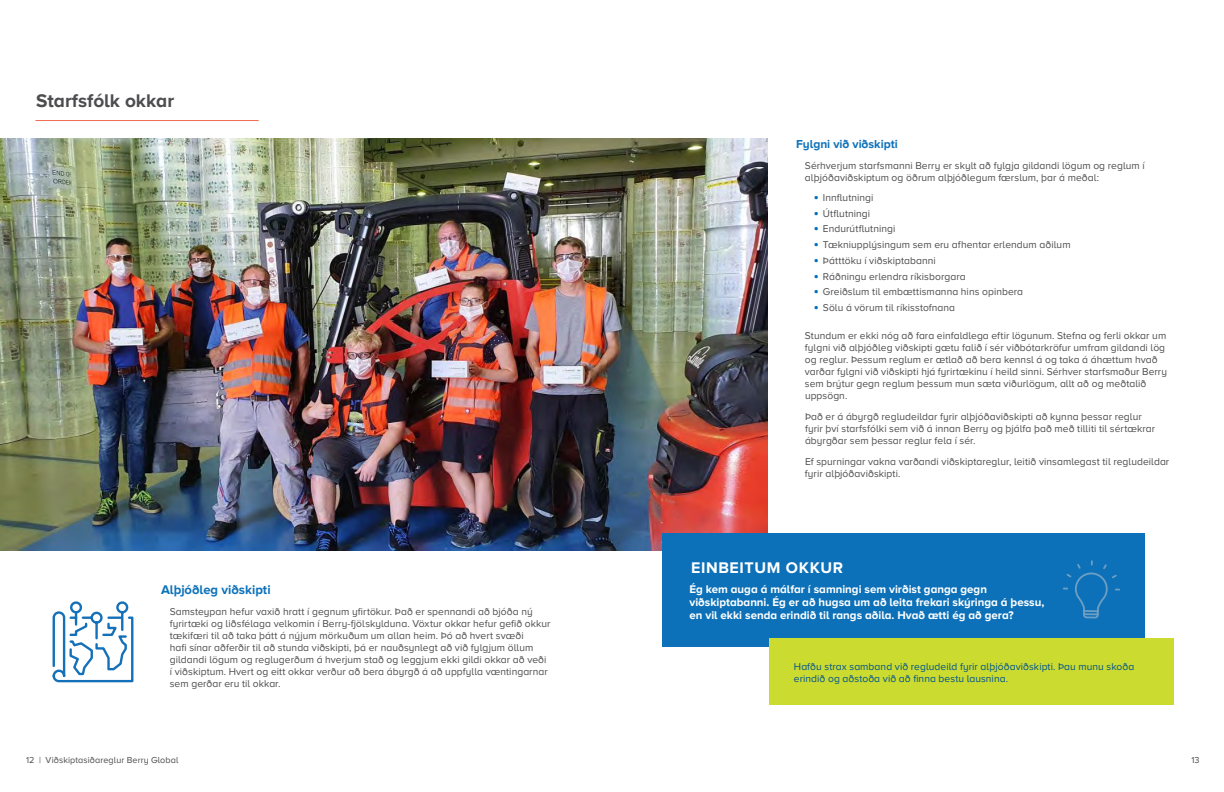
<style>
.page{position:relative;width:1224px;height:792px;background:#fff}
.page>*{position:absolute;margin:0;border:0;box-sizing:border-box;transform-origin:0 0}
.t1{font:700 19px "Proxima Nova A";color:#4d4d4f}
.t2{font:700 16px "Proxima Nova A";letter-spacing:.04em;color:#fff}
.t3{font:700 13px "Proxima Nova A";color:#0e72ba}
.t4{font:700 12px "Proxima Nova A";letter-spacing:-.005em;color:#0f72ba}
.t5{font:700 11.5px/13px "Proxima Nova A";color:#fff}
.t6{font:10.2px/12px "Proxima Nova A";letter-spacing:.005em;color:#4d4d4f}
.t7{font:10.2px/12.3px "Proxima Nova A";letter-spacing:.005em;color:#00538e}
.t8{font:9px "Proxima Nova A";letter-spacing:.01em;color:#4d4d4f}
.s1{font-weight:700;font-size:14px;color:#006fba}
</style>
<div class="page">
<img style="left:0;top:138px;width:768px;height:412px">
<hr style="left:36px;top:120px;width:222px;height:1px;background:#f26c52">
<div style="left:662px;top:534px;width:483px;height:113px;background:#0d71b9"></div>
<div style="left:769px;top:639px;width:405px;height:66px;background:#cbdb2f"></div>
<svg style="left:1063px;top:560px;width:57px;height:59px"></svg>
<svg style="left:52px;top:601px;width:82px;height:82px"></svg>
<h1 class="t1" style="left:36px;top:90px;width:140px">Starfsfólk okkar</h1>
<p class="t3" style="left:161px;top:583px;width:111px">Alþjóðleg viðskipti</p>
<p class="t6" style="left:170px;top:606px;width:382px">Samsteypan hefur vaxið hratt í gegnum yfirtökur. Það er spennandi að bjóða ný fyrirtæki og liðsfélaga velkomin í Berry-fjölskylduna. Vöxtur okkar hefur gefið okkur tækifæri til að taka þátt á nýjum mörkuðum um allan heim. Þó að hvert svæði<br>hafi sínar aðferðir til að stunda viðskipti, þá er nauðsynlegt að við fylgjum öllum gildandi lögum og reglugerðum á hverjum stað og leggjum ekki gildi okkar að veði í viðskiptum. Hvert og eitt okkar verður að bera ábyrgð á að uppfylla væntingarnar sem gerðar eru til okkar.</p>
<p class="t4" style="left:796px;top:137px;width:103px">Fylgni við viðskipti</p>
<p class="t6" style="left:805px;top:159px;width:341px">Sérhverjum starfsmanni Berry er skylt að fylgja gildandi lögum og reglum í alþjóðaviðskiptum og öðrum alþjóðlegum færslum, þar á meðal:</p>
<p class="t6" style="left:814px;top:191px;width:61px"><span class="s1">•</span> Innflutningi</p>
<p class="t6" style="left:814px;top:207px;width:58px"><span class="s1">•</span> Útflutningi</p>
<p class="t6" style="left:814px;top:223px;width:83px"><span class="s1">•</span> Endurútflutningi</p>
<p class="t6" style="left:814px;top:239px;width:258px"><span class="s1">•</span> Tækniupplýsingum sem eru afhentar erlendum aðilum</p>
<p class="t6" style="left:814px;top:254px;width:123px"><span class="s1">•</span> Þátttöku í viðskiptabanni</p>
<p class="t6" style="left:814px;top:270px;width:153px"><span class="s1">•</span> Ráðningu erlendra ríkisborgara</p>
<p class="t6" style="left:814px;top:286px;width:211px"><span class="s1">•</span> Greiðslum til embættismanna hins opinbera</p>
<p class="t6" style="left:814px;top:302px;width:143px"><span class="s1">•</span> Sölu á vörum til ríkisstofnana</p>
<p class="t6" style="left:805px;top:329px;width:364px">Stundum er ekki nóg að fara einfaldlega eftir lögunum. Stefna og ferli okkar um fylgni við alþjóðleg viðskipti gætu falið í sér viðbótarkröfur umfram gildandi lög og reglur. Þessum reglum er ætlað að bera kennsl á og taka á áhættum hvað varðar fylgni við viðskipti hjá fyrirtækinu í heild sinni. Sérhver starfsmaður Berry sem brýtur gegn reglum þessum mun sæta viðurlögum, allt að og meðtalið uppsögn.</p>
<p class="t6" style="left:805px;top:410px;width:352px">Það er á ábyrgð regludeildar fyrir alþjóðaviðskipti að kynna þessar reglur fyrir því starfsfólki sem við á innan Berry og þjálfa það með tilliti til sértækrar ábyrgðar sem þessar reglur fela í sér.</p>
<p class="t6" style="left:805px;top:455px;width:366px">Ef spurningar vakna varðandi viðskiptareglur, leitið vinsamlegast til regludeildar fyrir alþjóðaviðskipti.</p>
<h2 class="t2" style="left:691px;top:558px;width:154px">EINBEITUM OKKUR</h2>
<p class="t5" style="left:689px;top:582px;width:356px">Ég kem auga á málfar í samningi sem virðist ganga gegn viðskiptabanni. Ég er að hugsa um að leita frekari skýringa á þessu, en vil ekki senda erindið til rangs aðila. Hvað ætti ég að gera?</p>
<p class="t7" style="left:794px;top:660px;width:342px">Hafðu strax samband við regludeild fyrir alþjóðaviðskipti. Þau munu skoða erindið og aðstoða við að finna bestu lausnina.</p>
<p class="t8" style="left:26px;top:755px;width:154px">12 | Viðskiptasiðareglur Berry Global</p>
<p class="t8" style="left:1191px;top:755px;width:10px">13</p>
</div>
